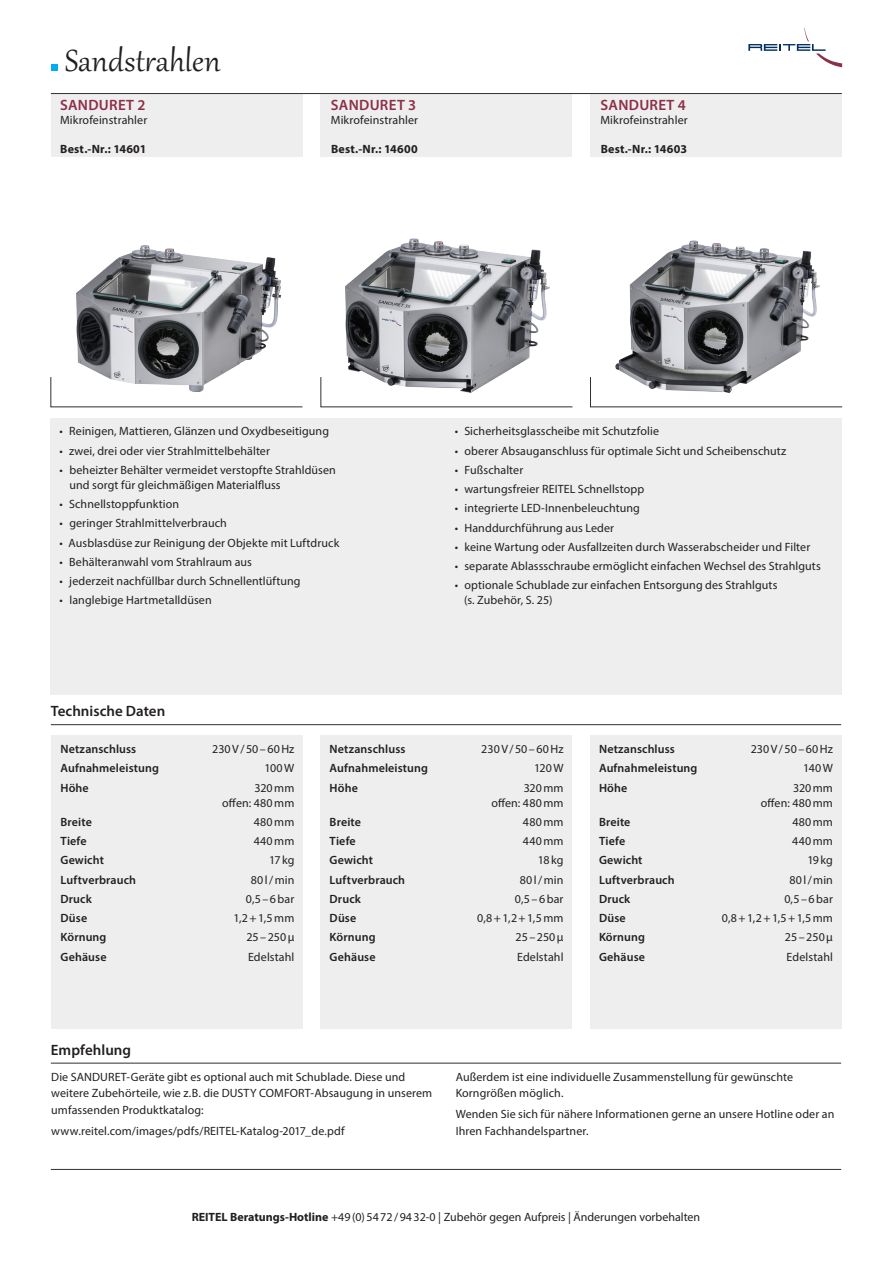
<style>
.page{position:relative;width:893px;height:1263px;background:#fff}
.page>*{position:absolute;margin:0;border:0;box-sizing:border-box;transform-origin:0 0}
.t1{font:37.5px "Gabriola";letter-spacing:.005em;color:#231f20}
.t2{font:600 15px "Myriad Pro";letter-spacing:.02em;color:#8d2f45}
.t3{font:600 15px "Myriad Pro";color:#231f20}
.t4{font:12px/15px "Myriad Pro";letter-spacing:.01em;color:#231f20}
.t5{font:600 12px "Myriad Pro";letter-spacing:.01em;color:#231f20}
.t6{font:700 12px "Myriad Pro";letter-spacing:.015em;color:#231f20}
.s1{font-weight:700}
</style>
<div class="page">
<div style="left:51px;top:94px;width:251px;height:63px;background:#eeeeef"></div>
<div style="left:51px;top:736px;width:251px;height:293px;background:#eeeeef"></div>
<div style="left:320px;top:736px;width:252px;height:293px;background:#eeeeef"></div>
<div style="left:590px;top:736px;width:252px;height:293px;background:#eeeeef"></div>
<div style="left:320px;top:94px;width:252px;height:63px;background:#eeeeef"></div>
<div style="left:590px;top:94px;width:252px;height:63px;background:#eeeeef"></div>
<hr style="left:51px;top:93px;width:791px;height:1px;background:#312f30">
<svg style="left:50px;top:377px;width:253px;height:31px"></svg>
<svg style="left:320px;top:377px;width:253px;height:31px"></svg>
<svg style="left:590px;top:377px;width:253px;height:31px"></svg>
<hr style="left:51px;top:724px;width:790px;height:1px;background:#312f30">
<hr style="left:51px;top:1063px;width:790px;height:1px;background:#312f30">
<hr style="left:51px;top:1169px;width:790px;height:1px;background:#312f30">
<svg style="left:748px;top:28px;width:94px;height:39px"></svg>
<div style="left:51px;top:418px;width:791px;height:276px;background:#eeeeef"></div>
<img style="left:77px;top:245px;width:204px;height:146px">
<img style="left:346px;top:238px;width:204px;height:154px">
<img style="left:615px;top:240px;width:204px;height:152px">
<div style="left:51px;top:64px;width:7px;height:7px;background:#00aeef"></div>
<h1 class="t1" style="left:65px;top:36px;width:157px">Sandstrahlen</h1>
<p class="t2" style="left:60px;top:95px;width:87px">SANDURET 2</p>
<p class="t4" style="left:60px;top:113px;width:89px">Mikrofeinstrahler</p>
<p class="t2" style="left:331px;top:95px;width:87px">SANDURET 3</p>
<p class="t4" style="left:331px;top:113px;width:89px">Mikrofeinstrahler</p>
<p class="t2" style="left:600px;top:95px;width:87px">SANDURET 4</p>
<p class="t4" style="left:600px;top:113px;width:89px">Mikrofeinstrahler</p>
<p class="t6" style="left:60px;top:141px;width:88px">Best.-Nr.: 14601</p>
<p class="t6" style="left:331px;top:141px;width:88px">Best.-Nr.: 14600</p>
<p class="t6" style="left:601px;top:141px;width:88px">Best.-Nr.: 14603</p>
<p class="t4" style="left:60px;top:424px;width:271px">• Reinigen, Mattieren, Glänzen und Oxydbeseitigung</p>
<p class="t4" style="left:60px;top:443px;width:212px">• zwei, drei oder vier Strahlmittelbehälter</p>
<p class="t4" style="left:69px;top:462px;width:268px;text-indent:-10px">• beheizter Behälter vermeidet verstopfte Strahldüsen und sorgt für gleichmäßigen Materialfluss</p>
<p class="t4" style="left:60px;top:496px;width:121px">• Schnellstoppfunktion</p>
<p class="t4" style="left:60px;top:516px;width:169px">• geringer Strahlmittelverbrauch</p>
<p class="t4" style="left:60px;top:535px;width:281px">• Ausblasdüse zur Reinigung der Objekte mit Luftdruck</p>
<p class="t4" style="left:60px;top:554px;width:194px">• Behälteranwahl vom Strahlraum aus</p>
<p class="t4" style="left:60px;top:573px;width:243px">• jederzeit nachfüllbar durch Schnellentlüftung</p>
<p class="t4" style="left:60px;top:593px;width:154px">• langlebige Hartmetalldüsen</p>
<p class="t3" style="left:51px;top:702px;width:116px">Technische Daten</p>
<p class="t4" style="left:455px;top:424px;width:206px">• Sicherheitsglasscheibe mit Schutzfolie</p>
<p class="t4" style="left:455px;top:443px;width:333px">• oberer Absauganschluss für optimale Sicht und Scheibenschutz</p>
<p class="t4" style="left:455px;top:462px;width:70px">• Fußschalter</p>
<p class="t4" style="left:455px;top:481px;width:191px">• wartungsfreier REITEL Schnellstopp</p>
<p class="t4" style="left:455px;top:501px;width:187px">• integrierte LED-Innenbeleuchtung</p>
<p class="t4" style="left:455px;top:520px;width:161px">• Handdurchführung aus Leder</p>
<p class="t4" style="left:455px;top:539px;width:357px">• keine Wartung oder Ausfallzeiten durch Wasserabscheider und Filter</p>
<p class="t4" style="left:455px;top:558px;width:368px">• separate Ablassschraube ermöglicht einfachen Wechsel des Strahlguts</p>
<p class="t4" style="left:464px;top:578px;width:315px;text-indent:-9px">• optionale Schublade zur einfachen Entsorgung des Strahlguts (s. Zubehör, S. 25)</p>
<p class="t5" style="left:61px;top:741px;width:77px">Netzanschluss</p>
<p class="t4" style="left:212px;top:741px;width:84px">230V/50–60Hz</p>
<p class="t5" style="left:61px;top:761px;width:100px">Aufnahmeleistung</p>
<p class="t4" style="left:264px;top:761px;width:31px">100W</p>
<p class="t5" style="left:61px;top:780px;width:30px">Höhe</p>
<p class="t4" style="left:222px;top:780px;width:74px;text-align:right">320mm<br>offen: 480mm</p>
<p class="t5" style="left:61px;top:814px;width:33px">Breite</p>
<p class="t4" style="left:254px;top:814px;width:42px">480mm</p>
<p class="t5" style="left:61px;top:833px;width:28px">Tiefe</p>
<p class="t4" style="left:254px;top:833px;width:42px">440mm</p>
<p class="t5" style="left:61px;top:853px;width:45px">Gewicht</p>
<p class="t4" style="left:269px;top:853px;width:27px">17kg</p>
<p class="t5" style="left:61px;top:872px;width:77px">Luftverbrauch</p>
<p class="t4" style="left:251px;top:872px;width:45px">80l/min</p>
<p class="t5" style="left:61px;top:891px;width:33px">Druck</p>
<p class="t4" style="left:246px;top:891px;width:50px">0,5–6bar</p>
<p class="t5" style="left:61px;top:910px;width:28px">Düse</p>
<p class="t4" style="left:233px;top:910px;width:62px">1,2+1,5mm</p>
<p class="t5" style="left:61px;top:930px;width:47px">Körnung</p>
<p class="t4" style="left:246px;top:930px;width:50px">25–250µ</p>
<p class="t5" style="left:61px;top:949px;width:47px">Gehäuse</p>
<p class="t4" style="left:248px;top:949px;width:48px">Edelstahl</p>
<p class="t3" style="left:51px;top:1040px;width:82px">Empfehlung</p>
<p class="t5" style="left:330px;top:741px;width:77px">Netzanschluss</p>
<p class="t4" style="left:481px;top:741px;width:84px">230V/50–60Hz</p>
<p class="t5" style="left:330px;top:761px;width:100px">Aufnahmeleistung</p>
<p class="t4" style="left:534px;top:761px;width:31px">120W</p>
<p class="t5" style="left:330px;top:780px;width:30px">Höhe</p>
<p class="t4" style="left:491px;top:780px;width:74px;text-align:right">320mm<br>offen: 480mm</p>
<p class="t5" style="left:330px;top:814px;width:33px">Breite</p>
<p class="t4" style="left:523px;top:814px;width:42px">480mm</p>
<p class="t5" style="left:330px;top:833px;width:28px">Tiefe</p>
<p class="t4" style="left:523px;top:833px;width:42px">440mm</p>
<p class="t5" style="left:330px;top:853px;width:45px">Gewicht</p>
<p class="t4" style="left:538px;top:853px;width:27px">18kg</p>
<p class="t5" style="left:330px;top:872px;width:77px">Luftverbrauch</p>
<p class="t4" style="left:520px;top:872px;width:45px">80l/min</p>
<p class="t5" style="left:330px;top:891px;width:33px">Druck</p>
<p class="t4" style="left:515px;top:891px;width:50px">0,5–6bar</p>
<p class="t5" style="left:330px;top:910px;width:28px">Düse</p>
<p class="t4" style="left:477px;top:910px;width:88px">0,8+1,2+1,5mm</p>
<p class="t5" style="left:330px;top:930px;width:47px">Körnung</p>
<p class="t4" style="left:515px;top:930px;width:50px">25–250µ</p>
<p class="t5" style="left:330px;top:949px;width:47px">Gehäuse</p>
<p class="t4" style="left:517px;top:949px;width:48px">Edelstahl</p>
<p class="t5" style="left:599px;top:741px;width:77px">Netzanschluss</p>
<p class="t4" style="left:751px;top:741px;width:84px">230V/50–60Hz</p>
<p class="t5" style="left:599px;top:761px;width:100px">Aufnahmeleistung</p>
<p class="t4" style="left:803px;top:760px;width:31px">140W</p>
<p class="t5" style="left:599px;top:780px;width:30px">Höhe</p>
<p class="t4" style="left:761px;top:780px;width:74px;text-align:right">320mm<br>offen: 480mm</p>
<p class="t5" style="left:599px;top:814px;width:33px">Breite</p>
<p class="t4" style="left:792px;top:814px;width:42px">480mm</p>
<p class="t5" style="left:599px;top:833px;width:28px">Tiefe</p>
<p class="t4" style="left:792px;top:833px;width:42px">440mm</p>
<p class="t5" style="left:599px;top:853px;width:45px">Gewicht</p>
<p class="t4" style="left:807px;top:852px;width:27px">19kg</p>
<p class="t5" style="left:599px;top:872px;width:77px">Luftverbrauch</p>
<p class="t4" style="left:789px;top:872px;width:45px">80l/min</p>
<p class="t5" style="left:599px;top:891px;width:33px">Druck</p>
<p class="t4" style="left:784px;top:891px;width:50px">0,5–6bar</p>
<p class="t5" style="left:599px;top:910px;width:28px">Düse</p>
<p class="t4" style="left:722px;top:910px;width:112px">0,8+1,2+1,5+1,5mm</p>
<p class="t5" style="left:599px;top:930px;width:47px">Körnung</p>
<p class="t4" style="left:785px;top:929px;width:50px">25–250µ</p>
<p class="t5" style="left:599px;top:949px;width:47px">Gehäuse</p>
<p class="t4" style="left:787px;top:949px;width:48px">Edelstahl</p>
<p class="t4" style="left:51px;top:1068px;width:383px;line-height:16.5px">Die SANDURET-Geräte gibt es optional auch mit Schublade. Diese und weitere Zubehörteile, wie z.B. die DUSTY COMFORT-Absaugung in unserem umfassenden Produktkatalog:</p>
<p class="t4" style="left:51px;top:1123px;width:295px">www.reitel.com/images/pdfs/REITEL-Katalog-2017_de.pdf</p>
<p class="t4" style="left:456px;top:1068px;width:339px;line-height:16.5px">Außerdem ist eine individuelle Zusammenstellung für gewünschte<br>Korngrößen möglich.</p>
<p class="t4" style="left:456px;top:1106px;width:380px;line-height:16.5px">Wenden Sie sich für nähere Informationen gerne an unsere Hotline oder an<br>Ihren Fachhandelspartner.</p>
<p class="t4" style="left:192px;top:1209px;width:510px"><span class="s1">REITEL Beratungs-Hotline</span> +49(0)5472/9432-0 | Zubehör gegen Aufpreis | Änderungen vorbehalten</p>
</div>
